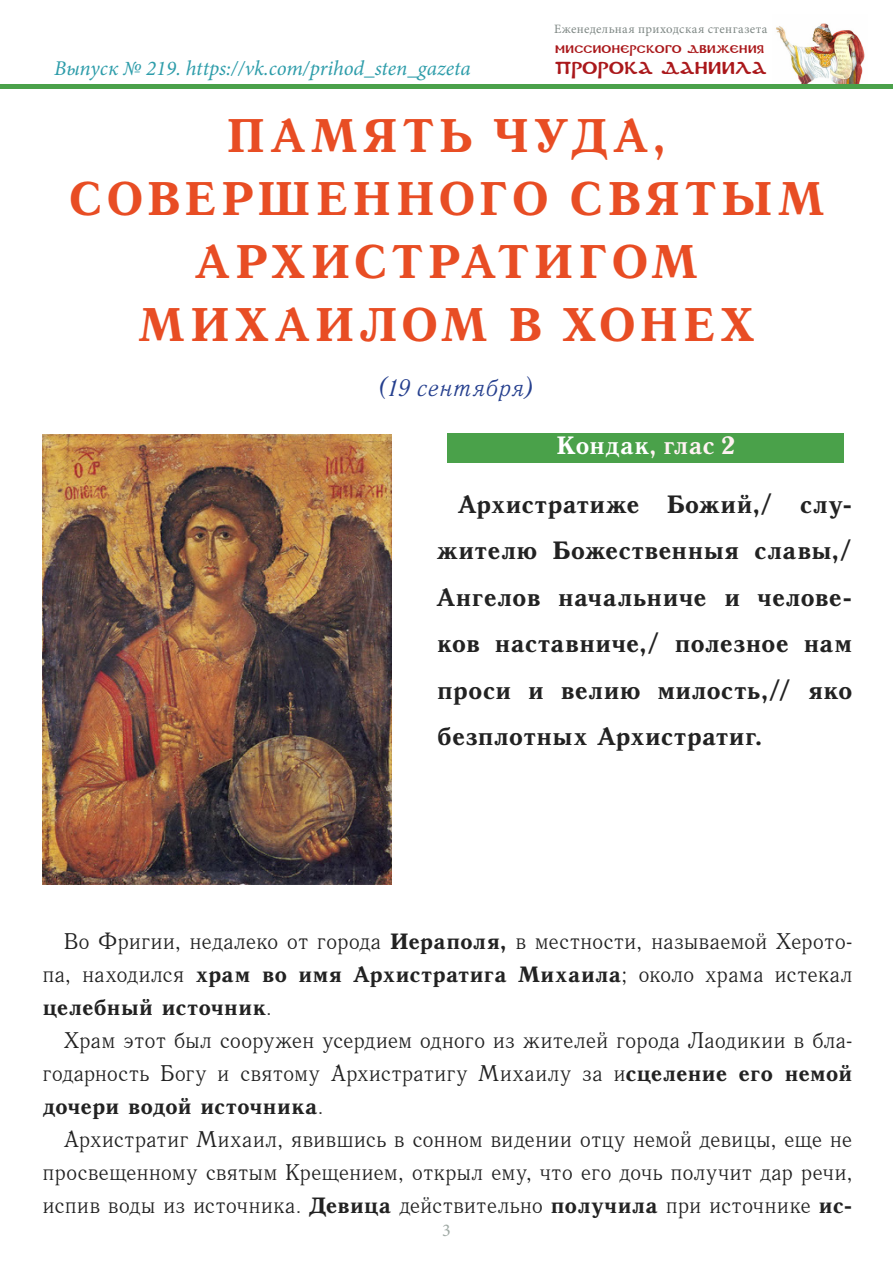
<style>
.page{position:relative;width:893px;height:1263px;background:#fff}
.page>*{position:absolute;margin:0;border:0;box-sizing:border-box;transform-origin:0 0}
.Название{font:700 48px "Quant Antiqua C";letter-spacing:.09em;color:#e84d24}
.Название-2{font:700 48px "Quant Antiqua C";letter-spacing:.11em;color:#e84d24}
._2__Основной_текст{font:700 25.5px/46.5px "Antiqua";letter-spacing:-.01em;color:#222;text-align:justify}
.Тропарь_белый{font:700 25.5px "Quant Antiqua C";letter-spacing:-.015em;color:#fff}
.Курсив_число_святого{font:italic 24px "Quant Antiqua C";color:#253f8e}
._2__Основной_текст-2{font:22.5px/33px "Antiqua";color:#222;text-align:justify}
.t1{font:italic 21px "Minion Pro";letter-spacing:-.005em;color:#2e9daa}
.t2{font:18px "Minion Pro";color:#9fa9a4}
.t3{font:17.1px "DS Coptic";letter-spacing:.01em;color:#aa181b}
.t4{font:12.75px "Minion Pro";letter-spacing:.03em;color:#7f8885}
.t5{font:10.95px "DS Coptic";letter-spacing:.025em;color:#aa181b}
.s1{color:#fff2f2}
.s2{font-weight:700}
</style>
<div class="page">
<img style="left:776px;top:23px;width:89px;height:61px">
<div style="left:0;top:84px;width:893px;height:5px;background:#4aa14a"></div>
<img style="left:43px;top:434px;width:348px;height:450px">
<div style="left:448px;top:434px;width:396px;height:29px;background:#4aa14a"></div>
<p class="t1" style="left:54px;top:54px;width:418px">Выпуск № 219. https://vk.com/prihod_sten_gazeta</p>
<p class="t4" style="left:554px;top:21px;width:215px">Еженедельная приходская стенгазета</p>
<p class="t5" style="left:555px;top:42px;width:210px">Миссионерского движения</p>
<p class="t3" style="left:555px;top:57px;width:213px">ПРОРОКА ДАНИИЛА</p>
<p class="Название-2" style="left:226px;top:110px;width:442px">ПАМЯТЬ ЧУДА,</p>
<p class="Название" style="left:69px;top:173px;width:757px">СОВЕРШЕННОГО СВЯТЫМ</p>
<p class="Название" style="left:196px;top:236px;width:503px">АРХИСТРАТИГОМ</p>
<p class="Название" style="left:139px;top:299px;width:617px">МИХАИЛОМ В ХОНЕХ</p>
<p class="Курсив_число_святого" style="left:377px;top:374px;width:160px">(19 сентября)</p>
<p class="Тропарь_белый" style="left:556px;top:431px;width:181px">Кондак<span class="s1">, глас 2</span></p>
<p class="_2__Основной_текст" style="left:437px;top:481px;width:417px;text-indent:21px">Архистратиже Божий,/ слу&shy;жителю Божественныя славы,/ Ангелов начальниче и челове&shy;ков наставниче,/ полезное нам проси и велию милость,// яко безплотных Архистратиг.</p>
<p class="_2__Основной_текст-2" style="left:43px;top:925px;width:812px;text-indent:21px">Во Фригии, недалеко от города <span class="s2">Иераполя,</span> в местности, называемой Херото&shy;па, находился <span class="s2">храм во имя Архистратига Михаила</span>; около храма истекал <span class="s2">целебный источник</span>.</p>
<p class="_2__Основной_текст-2" style="left:43px;top:1024px;width:812px;text-indent:21px">Храм этот был сооружен усердием одного из жителей города Лаодикии в бла&shy;годарность Богу и святому Архистратигу Михаилу за и<span class="s2">сцеление его немой дочери водой источника</span>.</p>
<p class="_2__Основной_текст-2" style="left:43px;top:1123px;width:812px;text-indent:21px">Архистратиг Михаил, явившись в сонном видении отцу немой девицы, еще не просвещенному святым Крещением, открыл ему, что его дочь получит дар речи, испив воды из источника. <span class="s2">Девица</span> действительно <span class="s2">получила</span> при источнике <span class="s2">ис-</span></p>
<p class="t2" style="left:442px;top:1218px;width:10px">3</p>
</div>
